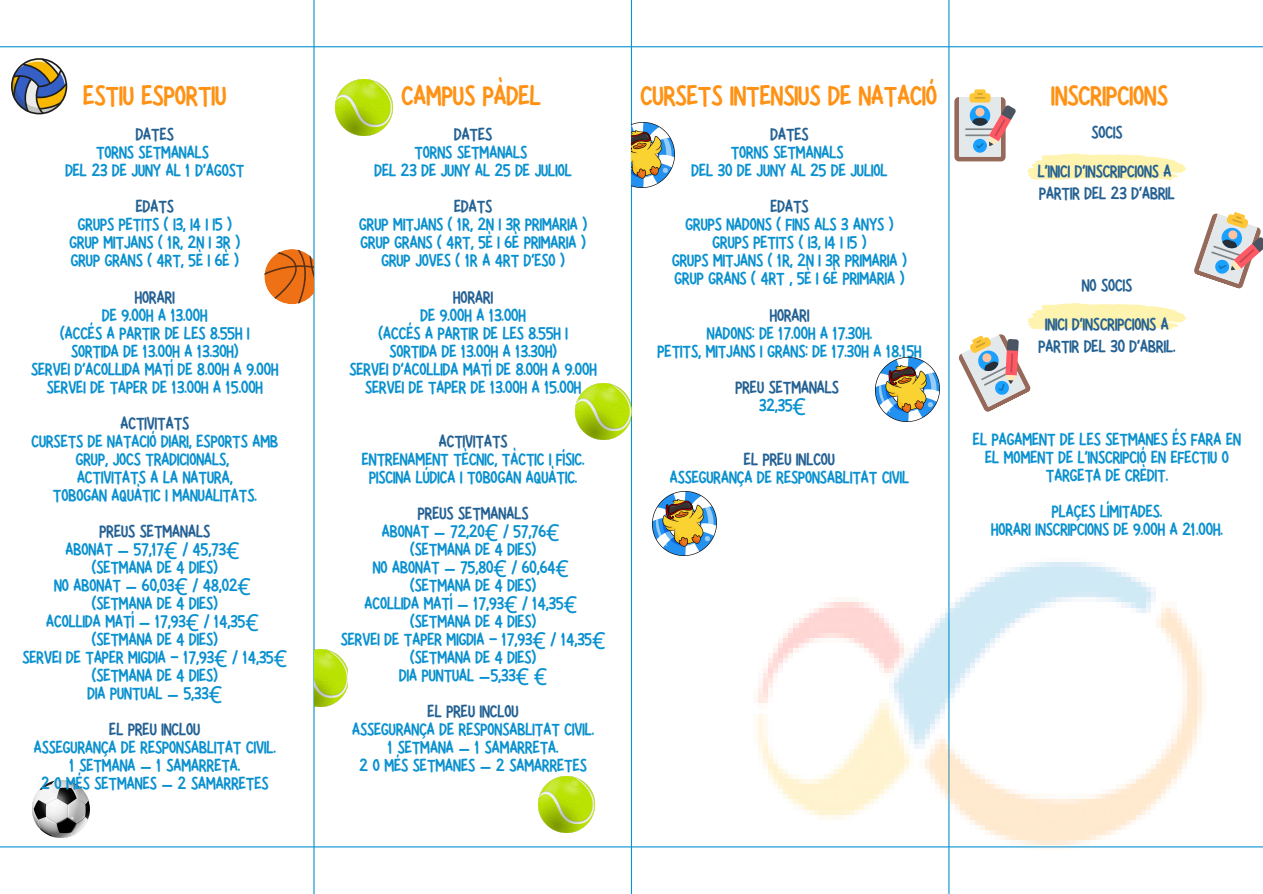
<style>
.page{position:relative;width:1263px;height:894px;background:#fff}
.page>*{position:absolute;margin:0;border:0;box-sizing:border-box;transform-origin:0 0}
.t1{font:37.2px "Hibernate";color:#ff9214}
.t2{font:23.4px/18px "Hibernate";color:#0a91cf;text-align:center}
.t3{font:23.4px "Hibernate";color:#246193}
.s1{font-family:"Noto Sans Gurmukhi"}
.s2{font-family:"Noto Sans"}
</style>
<div class="page">
<hr style="left:631px;top:0;width:1px;height:893px;background:#0a91cf">
<hr style="left:313px;top:0;width:2px;height:893px;background:#0a91cf">
<hr style="left:948px;top:0;width:1px;height:893px;background:#0a91cf">
<hr style="left:0;top:46px;width:1263px;height:1px;background:#0a91cf">
<hr style="left:0;top:846px;width:1263px;height:1px;background:#0a91cf">
<img style="left:539px;top:776px;width:56px;height:56px">
<img style="left:336px;top:79px;width:56px;height:57px">
<img style="left:575px;top:383px;width:57px;height:57px">
<img style="left:314px;top:649px;width:34px;height:57px">
<img style="left:652px;top:491px;width:64px;height:64px">
<img style="left:876px;top:357px;width:64px;height:65px">
<img style="left:631px;top:123px;width:43px;height:64px">
<img style="left:32px;top:780px;width:58px;height:57px">
<svg style="left:11px;top:58px;width:56px;height:56px"></svg>
<svg style="left:264px;top:249px;width:50px;height:55px"></svg>
<svg style="left:1027px;top:153px;width:160px;height:27px"></svg>
<img style="left:734px;top:557px;width:489px;height:297px">
<svg style="left:954px;top:89px;width:62px;height:72px"></svg>
<svg style="left:1194px;top:212px;width:69px;height:77px"></svg>
<svg style="left:958px;top:303px;width:229px;height:109px"></svg>
<p class="t1" style="left:402px;top:77px;width:141px">CAMPUS PÀDEL</p>
<p class="t3" style="left:454px;top:123px;width:40px">DATES</p>
<p class="t2" style="left:414px;top:147px;width:114px">TORNS SETMANALS</p>
<p class="t2" style="left:375px;top:165px;width:199px">DEL 23 DE JUNY AL 25 DE JULIOL</p>
<h1 class="t3" style="left:454px;top:195px;width:40px">EDATS</h1>
<h1 class="t2" style="left:359px;top:219px;width:229px">GRUP MITJANS ( 1R, 2N I 3R PRIMARIA )</h1>
<p class="t2" style="left:361px;top:237px;width:227px">GRUP GRANS ( 4RT, 5È I 6È PRIMARIA )</p>
<h1 class="t2" style="left:381px;top:255px;width:185px">GRUP JOVES ( 1R A 4RT D’ESO )</h1>
<h1 class="t3" style="left:453px;top:285px;width:41px">HORARI</h1>
<p class="t2" style="left:420px;top:309px;width:107px">DE 9.00H A 13.00H</p>
<p class="t2" style="left:379px;top:327px;width:191px">(ACCÉS A PARTIR DE LES 8.55H I</p>
<p class="t2" style="left:389px;top:345px;width:169px">SORTIDA DE 13.00H A 13.30H)</p>
<p class="t2" style="left:350px;top:363px;width:249px">SERVEI D’ACOLLIDA MATÍ DE 8.00H A 9.00H</p>
<p class="t2" style="left:365px;top:381px;width:218px">SERVEI DE TAPER DE 13.00H A 15.00H</p>
<p class="t3" style="left:439px;top:429px;width:70px">ACTIVITATS</p>
<p class="t2" style="left:362px;top:453px;width:224px">ENTRENAMENT TÈCNIC, TÀCTIC I FÍSIC.</p>
<p class="t2" style="left:369px;top:471px;width:210px">PISCINA LÚDICA I TOBOGAN AQUÀTIC.</p>
<p class="t3" style="left:418px;top:501px;width:112px">PREUS SETMANALS</p>
<p class="t2" style="left:382px;top:525px;width:179px">ABONAT <span class="s1">–</span> 72,20<span class="s2">€</span> / 57,76<span class="s2">€</span></p>
<p class="t2" style="left:410px;top:543px;width:128px">(SETMANA DE 4 DIES)</p>
<p class="t2" style="left:373px;top:561px;width:198px">NO ABONAT <span class="s1">–</span> 75,80<span class="s2">€</span> / 60,64<span class="s2">€</span></p>
<p class="t2" style="left:410px;top:579px;width:128px">(SETMANA DE 4 DIES)</p>
<p class="t2" style="left:365px;top:597px;width:214px">ACOLLIDA MATÍ <span class="s1">–</span> 17,93<span class="s2">€</span> / 14,35<span class="s2">€</span></p>
<p class="t2" style="left:410px;top:615px;width:128px">(SETMANA DE 4 DIES)</p>
<p class="t2" style="left:341px;top:633px;width:266px">SERVEI DE TAPER MIGDIA - 17,93<span class="s2">€</span> / 14,35<span class="s2">€ </span>(SETMANA DE 4 DIES)</p>
<p class="t2" style="left:399px;top:669px;width:149px">DIA PUNTUAL <span class="s1">–</span>5,33<span class="s2">€ €</span></p>
<p class="t3" style="left:428px;top:699px;width:93px">EL PREU INCLOU</p>
<p class="t2" style="left:352px;top:723px;width:243px">ASSEGURANÇA DE RESPONSABLITAT CIVIL.</p>
<p class="t2" style="left:388px;top:741px;width:172px">1 SETMANA <span class="s1">–</span> 1 SAMARRETA.</p>
<p class="t2" style="left:359px;top:759px;width:229px">2 O MÉS SETMANES <span class="s1">–</span> 2 SAMARRETES</p>
<p class="t1" style="left:83px;top:77px;width:145px">ESTIU ESPORTIU</p>
<p class="t1" style="left:640px;top:77px;width:298px">CURSETS INTENSIUS DE NATACIÓ</p>
<p class="t1" style="left:1051px;top:77px;width:118px">INSCRIPCIONS</p>
<p class="t3" style="left:136px;top:123px;width:40px">DATES</p>
<p class="t2" style="left:96px;top:147px;width:114px">TORNS SETMANALS</p>
<p class="t2" style="left:65px;top:165px;width:180px">DEL 23 DE JUNY AL 1 D’AGOST</p>
<p class="t3" style="left:136px;top:195px;width:40px">EDATS</p>
<p class="t2" style="left:78px;top:219px;width:156px">GRUPS PETITS ( I3, I4 I I5 )</p>
<p class="t2" style="left:69px;top:237px;width:172px">GRUP MITJANS ( 1R, 2N I 3R )</p>
<p class="t2" style="left:71px;top:255px;width:170px">GRUP GRANS ( 4RT, 5È I 6È )</p>
<p class="t3" style="left:135px;top:285px;width:41px">HORARI</p>
<p class="t2" style="left:102px;top:309px;width:107px">DE 9.00H A 13.00H</p>
<p class="t2" style="left:60px;top:327px;width:191px">(ACCÉS A PARTIR DE LES 8.55H I</p>
<p class="t2" style="left:71px;top:345px;width:169px">SORTIDA DE 13.00H A 13.30H)</p>
<p class="t2" style="left:31px;top:363px;width:249px">SERVEI D’ACOLLIDA MATÍ DE 8.00H A 9.00H</p>
<p class="t2" style="left:47px;top:381px;width:218px">SERVEI DE TAPER DE 13.00H A 15.00H</p>
<p class="t3" style="left:120px;top:411px;width:70px">ACTIVITATS</p>
<p class="t2" style="left:31px;top:435px;width:248px">CURSETS DE NATACIÓ DIARI, ESPORTS AMB<br>GRUP, JOCS TRADICIONALS,</p>
<p class="t2" style="left:77px;top:471px;width:157px">ACTIVITATS A LA NATURA,</p>
<p class="t2" style="left:53px;top:489px;width:205px">TOBOGAN AQUÀTIC I MANUALITATS.</p>
<p class="t3" style="left:100px;top:519px;width:112px">PREUS SETMANALS</p>
<p class="t2" style="left:66px;top:543px;width:175px">ABONAT <span class="s1">–</span> 57,17<span class="s2">€</span> / 45,73<span class="s2">€</span></p>
<p class="t2" style="left:92px;top:561px;width:128px">(SETMANA DE 4 DIES)</p>
<p class="t2" style="left:54px;top:579px;width:198px">NO ABONAT <span class="s1">–</span> 60,03<span class="s2">€</span> / 48,02<span class="s2">€</span></p>
<p class="t2" style="left:92px;top:597px;width:128px">(SETMANA DE 4 DIES)</p>
<p class="t2" style="left:46px;top:615px;width:214px">ACOLLIDA MATÍ <span class="s1">–</span> 17,93<span class="s2">€</span> / 14,35<span class="s2">€</span></p>
<p class="t2" style="left:92px;top:633px;width:128px">(SETMANA DE 4 DIES)</p>
<p class="t2" style="left:22px;top:651px;width:266px">SERVEI DE TAPER MIGDIA - 17,93<span class="s2">€</span> / 14,35<span class="s2">€ </span>(SETMANA DE 4 DIES)</p>
<p class="t2" style="left:88px;top:687px;width:136px">DIA PUNTUAL <span class="s1">–</span> 5,33<span class="s2">€</span></p>
<p class="t3" style="left:109px;top:717px;width:93px">EL PREU INCLOU</p>
<p class="t2" style="left:34px;top:741px;width:243px">ASSEGURANÇA DE RESPONSABLITAT CIVIL.</p>
<p class="t2" style="left:69px;top:759px;width:172px">1 SETMANA <span class="s1">–</span> 1 SAMARRETA.</p>
<p class="t2" style="left:41px;top:777px;width:229px">2 O MÉS SETMANES <span class="s1">–</span> 2 SAMARRETES</p>
<p class="t3" style="left:1091px;top:121px;width:32px">SOCIS</p>
<p class="t3" style="left:1038px;top:159px;width:135px">L’INICI D’INSCRIPCIONS A</p>
<p class="t3" style="left:1039px;top:181px;width:137px">PARTIR DEL 23 D’ABRIL</p>
<p class="t3" style="left:770px;top:123px;width:40px">DATES</p>
<p class="t2" style="left:731px;top:147px;width:114px">TORNS SETMANALS</p>
<p class="t2" style="left:691px;top:165px;width:197px">DEL 30 DE JUNY AL 25 DE JULIOL</p>
<p class="t3" style="left:770px;top:195px;width:40px">EDATS</p>
<p class="t2" style="left:685px;top:219px;width:210px">GRUPS NADONS ( FINS ALS 3 ANYS )</p>
<p class="t2" style="left:712px;top:237px;width:156px">GRUPS PETITS ( I3, I4 I I5 )</p>
<p class="t2" style="left:672px;top:255px;width:236px">GRUPS MITJANS ( 1R, 2N I 3R PRIMARIA )</p>
<p class="t2" style="left:674px;top:273px;width:231px">GRUP GRANS ( 4RT , 5È I 6È PRIMARIA )</p>
<p class="t3" style="left:770px;top:303px;width:41px">HORARI</p>
<p class="t2" style="left:707px;top:327px;width:167px">NADONS: DE 17.00H A 17.30H.</p>
<p class="t2" style="left:658px;top:345px;width:265px">PETITS, MITJANS I GRANS: DE 17.30H A 18.15H</p>
<p class="t3" style="left:735px;top:375px;width:105px">PREU SETMANALS</p>
<p class="t2" style="left:759px;top:399px;width:48px">32,35<span class="s2">€</span></p>
<p class="t3" style="left:744px;top:447px;width:93px">EL PREU INLCOU</p>
<p class="t2" style="left:670px;top:471px;width:241px">ASSEGURANÇA DE RESPONSABLITAT CIVIL</p>
<p class="t3" style="left:1082px;top:274px;width:52px">NO SOCIS</p>
<p class="t3" style="left:1045px;top:312px;width:125px">INICI D’INSCRIPCIONS A</p>
<p class="t3" style="left:1038px;top:334px;width:139px">PARTIR DEL 30 D’ABRIL.</p>
<p class="t2" style="left:973px;top:433px;width:270px">EL PAGAMENT DE LES SETMANES ÉS FARA EN<br>EL MOMENT DE L’INSCRIPCIÓ EN EFECTIU O<br>TARGETA DE CRÈDIT.</p>
<p class="t2" style="left:1052px;top:505px;width:112px">PLAÇES LÍMITADES.</p>
<p class="t2" style="left:991px;top:523px;width:233px">HORARI INSCRIPCIONS DE 9.00H A 21.00H.</p>
</div>
